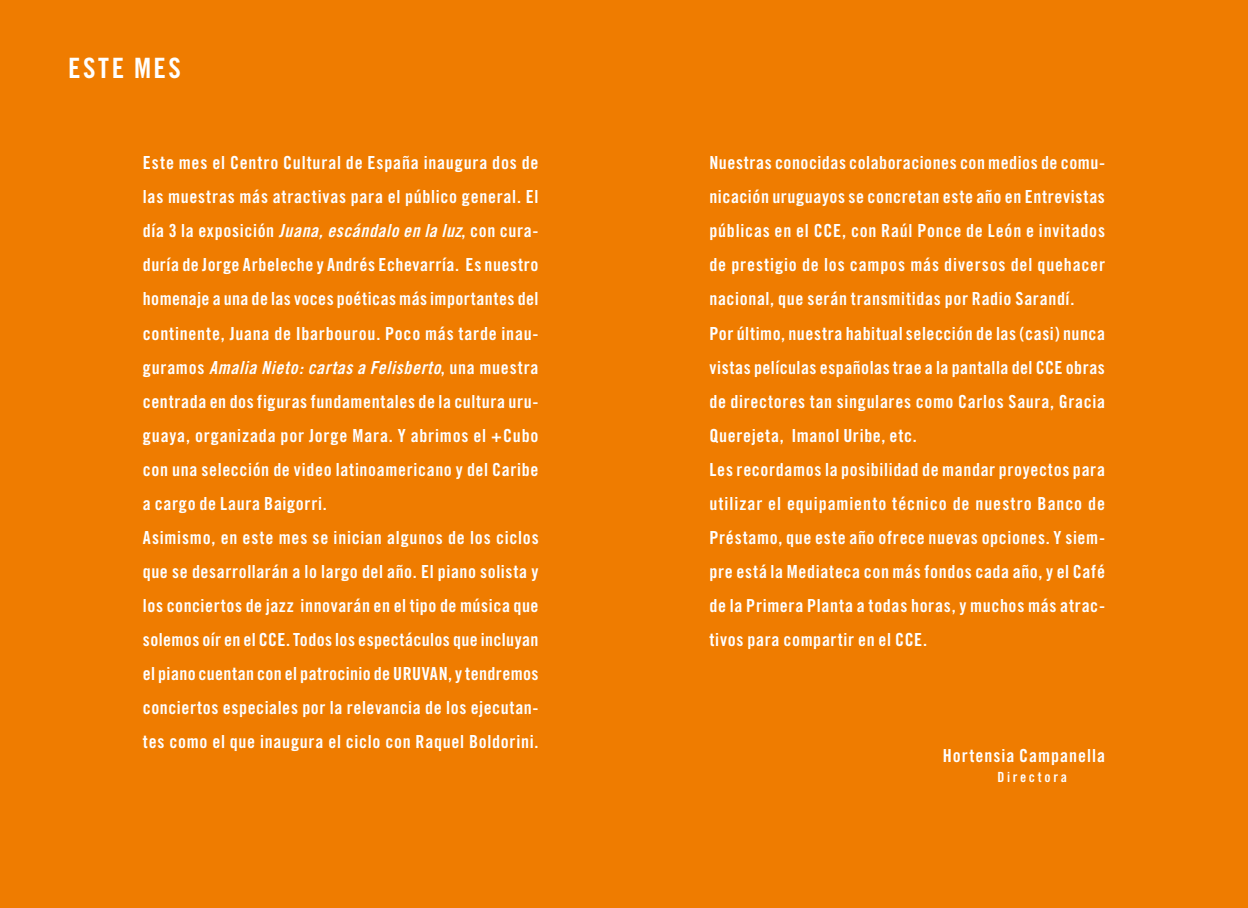
<style>
.page{position:relative;width:1248px;height:908px;background:#fff}
.page>*{position:absolute;margin:0;border:0;box-sizing:border-box;transform-origin:0 0}
.t1{font:28px "Trade Gothic Bold Cond Twenty";color:#fff}
.t2{font:18px/34px "Trade Gothic Bold Cond Twenty";letter-spacing:.035em;color:#fff}
.t3{font:18px "Trade Gothic Bold Cond Twenty Obl";letter-spacing:.035em;color:#fff}
.t4{font:18px "Trade Gothic Bold Cond Twenty";letter-spacing:.055em;color:#fff}
.t5{font:14px "Trade Gothic Bold Cond Twenty";letter-spacing:.19em;color:#fff}
.s1{font-family:"Trade Gothic Bold Cond Twenty Obl"}
.s2{font-family:"Trade Gothic Bold Cond Twenty"}
</style>
<div class="page">
<div style="left:0;top:0;width:1247px;height:907px;background:#ef7c00"></div>
<h1 class="t1" style="left:68px;top:51px;width:114px">Este mes</h1>
<p class="t2" style="left:143px;top:146px;width:397px;text-align:justify">Este mes el Centro Cultural de España inaugura dos de las muestras más atractivas para el público general. El día 3 la exposición <span class="s1">Juana, escándalo en la luz</span>, con cura&shy;duría de Jorge Arbeleche y Andrés Echevarría. Es nuestro homenaje a una de las voces poéticas más importantes del continente, Juana de Ibarbourou. Poco más tarde inau-</p>
<p class="t3" style="left:143px;top:356px;width:397px"><span class="s2">guramos</span> Amalia Nieto: cartas a Felisberto<span class="s2">, una muestra</span></p>
<p class="t2" style="left:143px;top:384px;width:397px">centrada en dos figuras fundamentales de la cultura uru&shy;guaya, organizada por Jorge Mara. Y abrimos el +Cubo con una selección de video latinoamericano y del Caribe a cargo de Laura Baigorri.<br>Asimismo, en este mes se inician algunos de los ciclos que se desarrollarán a lo largo del año. El piano solista y los conciertos de jazz innovarán en el tipo de música que solemos oír en el CCE. Todos los espectáculos que incluyan el piano cuentan con el patrocinio de URUVAN, y tendremos conciertos especiales por la relevancia de los ejecutan&shy;tes como el que inaugura el ciclo con Raquel Boldorini.</p>
<p class="t2" style="left:709px;top:146px;width:397px">Nuestras conocidas colaboraciones con medios de comu&shy;nicación uruguayos se concretan este año en Entrevistas públicas en el CCE, con Raúl Ponce de León e invitados de prestigio de los campos más diversos del quehacer nacional, que serán transmitidas por Radio Sarandí.<br>Por último, nuestra habitual selección de las (casi) nunca vistas películas españolas trae a la pantalla del CCE obras de directores tan singulares como Carlos Saura, Gracia Querejeta, Imanol Uribe, etc.<br>Les recordamos la posibilidad de mandar proyectos para utilizar el equipamiento técnico de nuestro Banco de Préstamo, que este año ofrece nuevas opciones. Y siem&shy;pre está la Mediateca con más fondos cada año, y el Café de la Primera Planta a todas horas, y muchos más atrac&shy;tivos para compartir en el CCE.</p>
<p class="t4" style="left:942px;top:744px;width:164px">Hortensia Campanella</p>
<p class="t5" style="left:997px;top:768px;width:71px">Directora</p>
</div>
